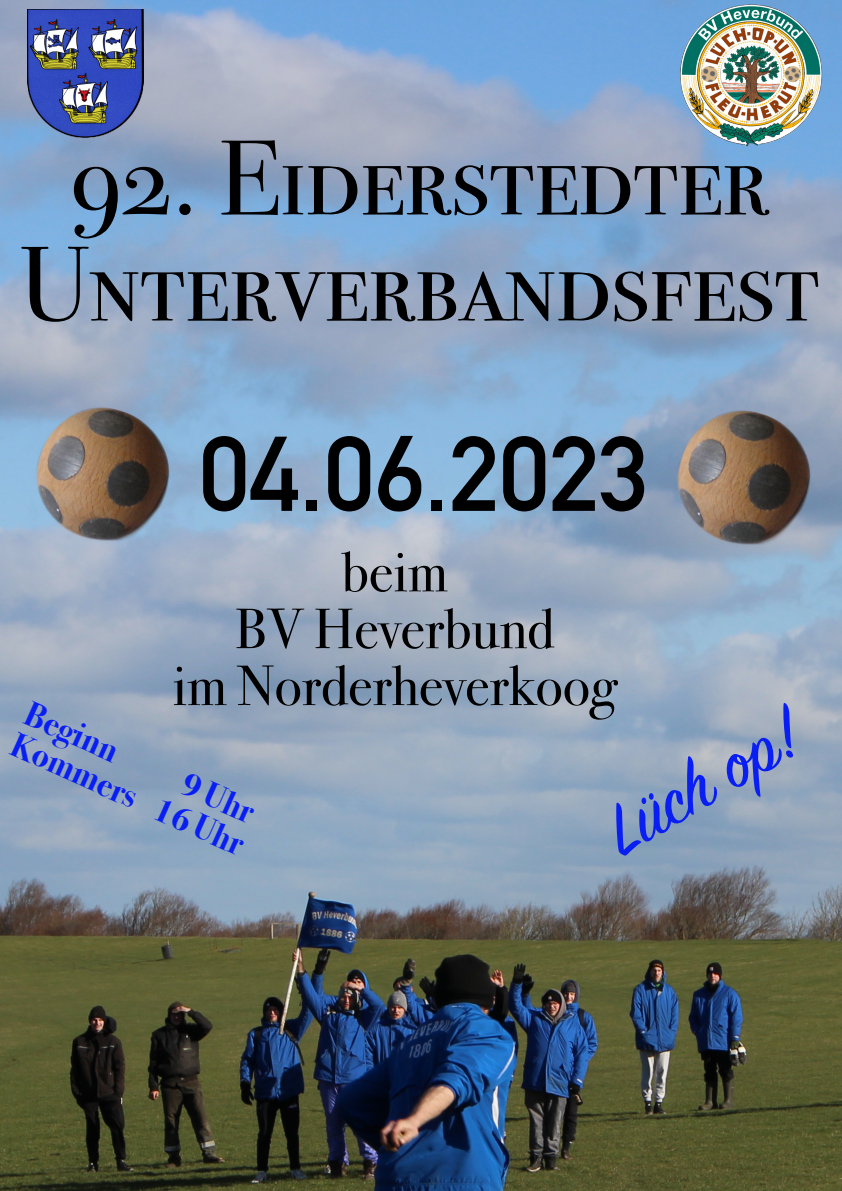
<style>
.page{position:relative;width:842px;height:1191px;background:#fff}
.page>*{position:absolute;margin:0;border:0;box-sizing:border-box;transform-origin:0 0}
.t1{font:106.1px/106.1px "Bodoni Svty Two SCITCTT";color:#000;text-align:center}
.t2{font:700 104.2px "DIN Alternate";color:#000}
.t3{font:78.6px "Sign Painter House Script";color:#091ef3}
.t4{font:56.8px/56.8px "Bodoni Svty Two ITCTT";color:#000;text-align:center}
.t5{font:700 33.8px/33.5px "Bodoni Svty Two ITCTT";color:#091ef3;text-align:right}
</style>
<div class="page">
<img style="left:0;top:0;width:842px;height:1191px">
<img style="left:679px;top:4px;width:143px;height:142px">
<img style="left:27px;top:9px;width:116px;height:129px">
<img style="left:33px;top:404px;width:139px;height:141px">
<img style="left:673px;top:407px;width:139px;height:141px">
<h1 class="t1" style="left:19px;top:126px;width:802px">92. Eiderstedter<br>Unterverbandsfest</h1>
<h2 class="t2" style="left:199px;top:430px;width:452px">04.06.2023</h2>
<p class="t4" style="left:172px;top:544px;width:446px">beim<br>BV Heverbund<br>im Norderheverkoog</p>
<p class="t5" style="left:33px;top:697px;width:100px;rotate:24deg">Beginn</p>
<h3 class="t3" style="left:594px;top:809px;width:214px;rotate:-31deg">Lüch op!</h3>
<p class="t5" style="left:33px;top:697px;width:254px;rotate:24deg">9 Uhr<br>Kommers 16 Uhr</p>
</div>
